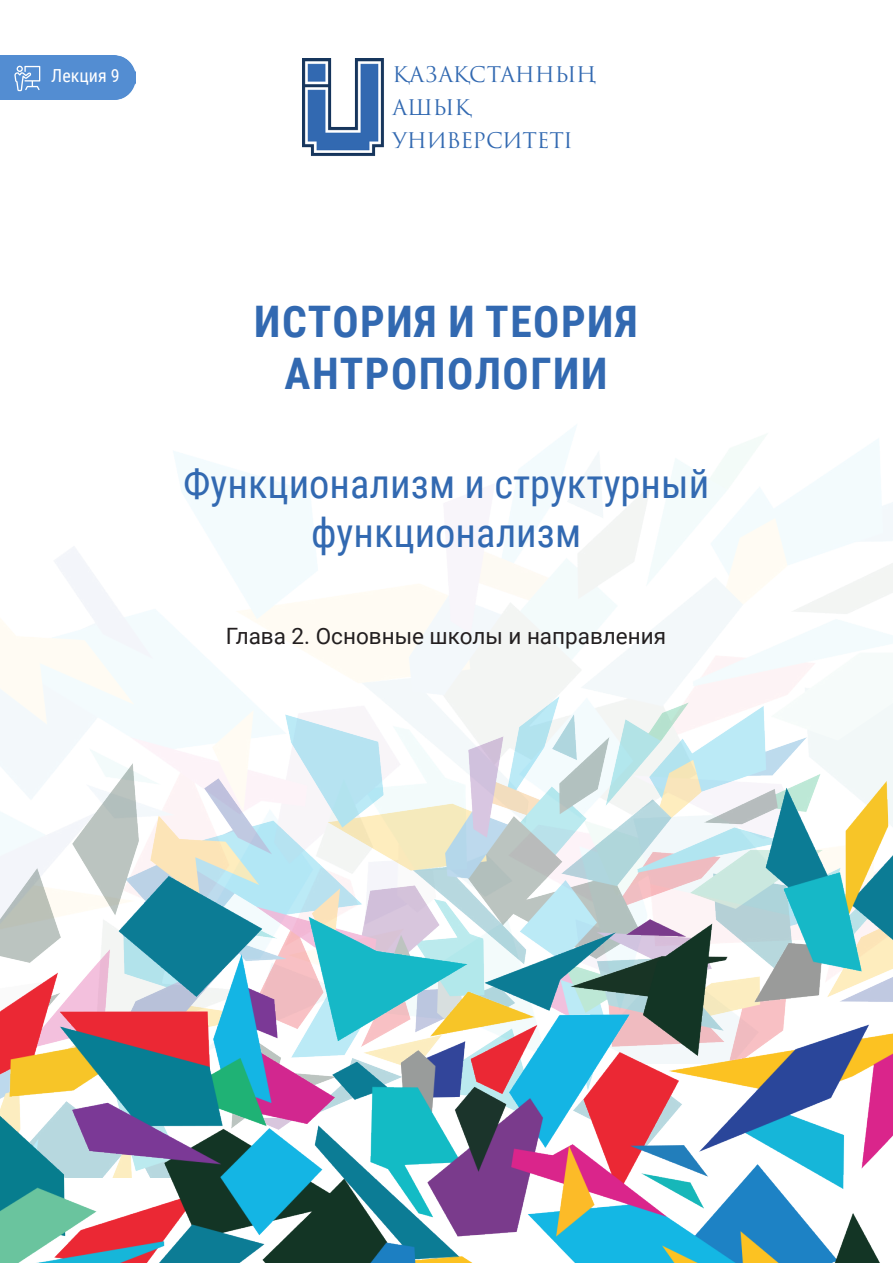
<style>
.page{position:relative;width:893px;height:1263px;background:#fff}
.page>*{position:absolute;margin:0;border:0;box-sizing:border-box;transform-origin:0 0}
.t1{font:700 43.5px/52.2px "Roboto Condensed";letter-spacing:.035em;color:#3269b1;text-align:center}
.t2{font:40.5px/48.6px "Roboto Condensed";color:#3269b1;text-align:center}
.t3{font:22.5px "Roboto";color:#231f20}
.t4{font:21px "Trajan Pro 3";letter-spacing:-.01em;color:#3269b1}
.t5{font:18px "Roboto Condensed";color:#fff}
</style>
<div class="page">
<img style="left:0;top:425px;width:893px;height:638px">
<img style="left:302px;top:58px;width:82px;height:98px">
<img style="left:0;top:696px;width:892px;height:33px">
<img style="left:0;top:729px;width:892px;height:534px">
<div style="left:0;top:55px;width:136px;height:45px;background:#538dd2"></div>
<svg style="left:14px;top:66px;width:26px;height:25px"></svg>
<p class="t5" style="left:51px;top:63px;width:70px">Лекция 9</p>
<p class="t4" style="left:393px;top:60px;width:205px">ҚАЗАҚСТАННЫҢ</p>
<p class="t4" style="left:393px;top:93px;width:80px">АШЫҚ</p>
<p class="t4" style="left:393px;top:126px;width:182px">УНИВЕРСИТЕТІ</p>
<p class="t1" style="left:254px;top:294px;width:385px">ИСТОРИЯ И ТЕОРИЯ<br>АНТРОПОЛОГИИ</p>
<p class="t2" style="left:183px;top:458px;width:528px">Функционализм и структурный функционализм</p>
<p class="t3" style="left:226px;top:620px;width:442px">Глава 2. Основные школы и направления</p>
</div>
